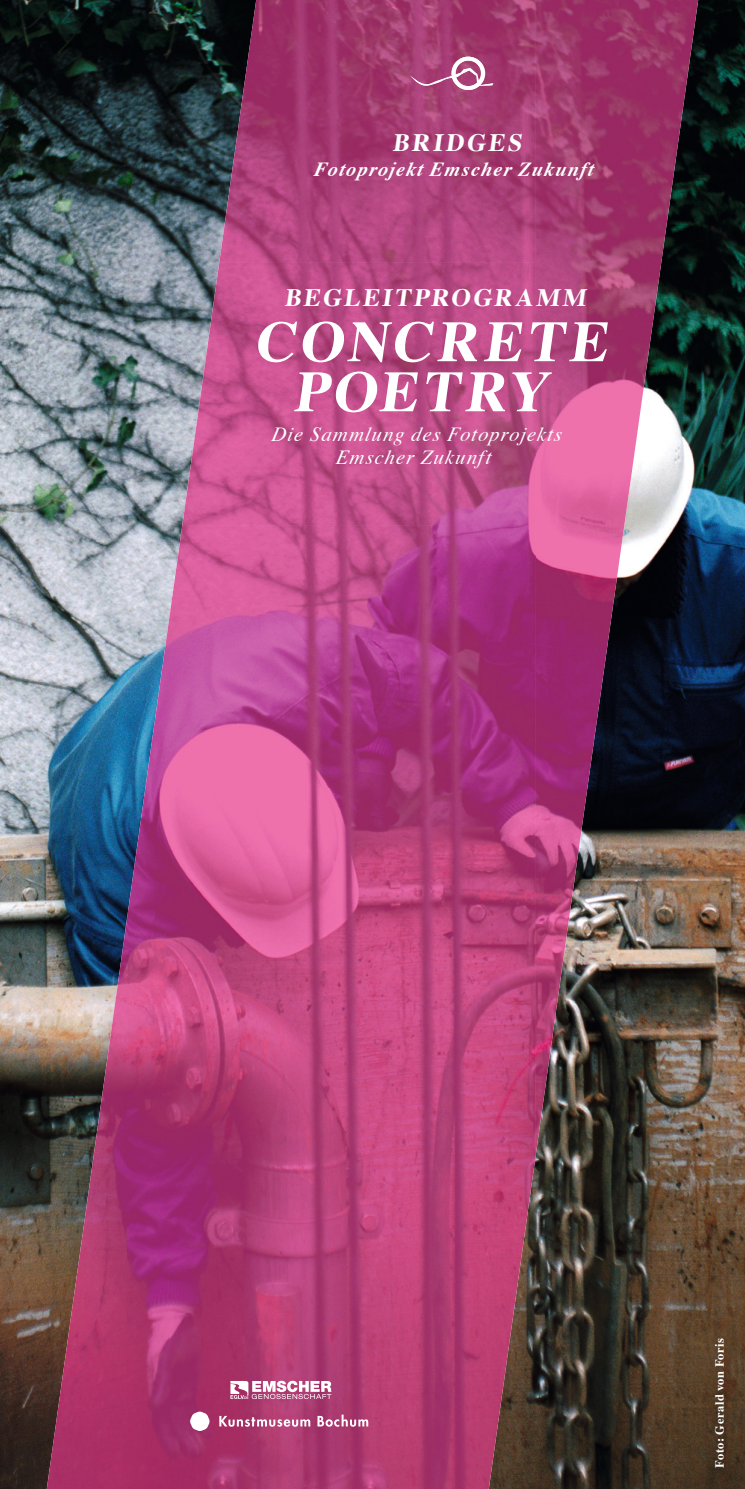
<style>
.page{position:relative;width:745px;height:1489px;background:#fff}
.page>*{position:absolute;margin:0;border:0;box-sizing:border-box;transform-origin:0 0}
.t1{font:700 57.5px/50px "Times";color:#fff;text-align:center}
.t2{font:700 25px "Times";color:#fff}
.t3{font:italic 20px/22.5px "Times";color:#fff;text-align:center}
.t4{font:italic 700 20px "Times";color:#fff}
.t5{font:700 12.5px "Times";letter-spacing:.035em;color:#fff}
</style>
<div class="page">
<img style="left:0;top:0;width:744px;height:1488px">
<img style="left:219px;top:0;width:316px;height:262px">
<img style="left:535px;top:0;width:162px;height:613px">
<img style="left:182px;top:262px;width:271px;height:263px">
<img style="left:453px;top:262px;width:82px;height:1226px">
<img style="left:145px;top:525px;width:309px;height:262px">
<img style="left:535px;top:612px;width:76px;height:547px">
<img style="left:128px;top:787px;width:326px;height:701px">
<img style="left:47px;top:909px;width:81px;height:579px">
<svg style="left:409px;top:57px;width:84px;height:33px"></svg>
<svg style="left:190px;top:1410px;width:20px;height:21px"></svg>
<svg style="left:219px;top:1415px;width:91px;height:11px"></svg>
<svg style="left:317px;top:1414px;width:51px;height:12px"></svg>
<svg style="left:230px;top:1380px;width:101px;height:18px"></svg>
<p class="t2" style="left:392px;top:119px;width:136px">BRIDGES</p>
<p class="t4" style="left:313px;top:150px;width:285px">Fotoprojekt Emscher Zukunft</p>
<p class="t2" style="left:284px;top:274px;width:308px">BEGLEITPROGRAMM</p>
<h1 class="t1" style="left:253px;top:310px;width:368px">CONCRETE<br>POETRY</h1>
<p class="t3" style="left:271px;top:422px;width:296px">Die Sammlung des Fotop rojekts<br>Emscher Zukunft</p>
<p class="t5" style="left:707px;top:1467px;width:131px;rotate:-90deg">FOTO: GERALD VON FORIS</p>
</div>
